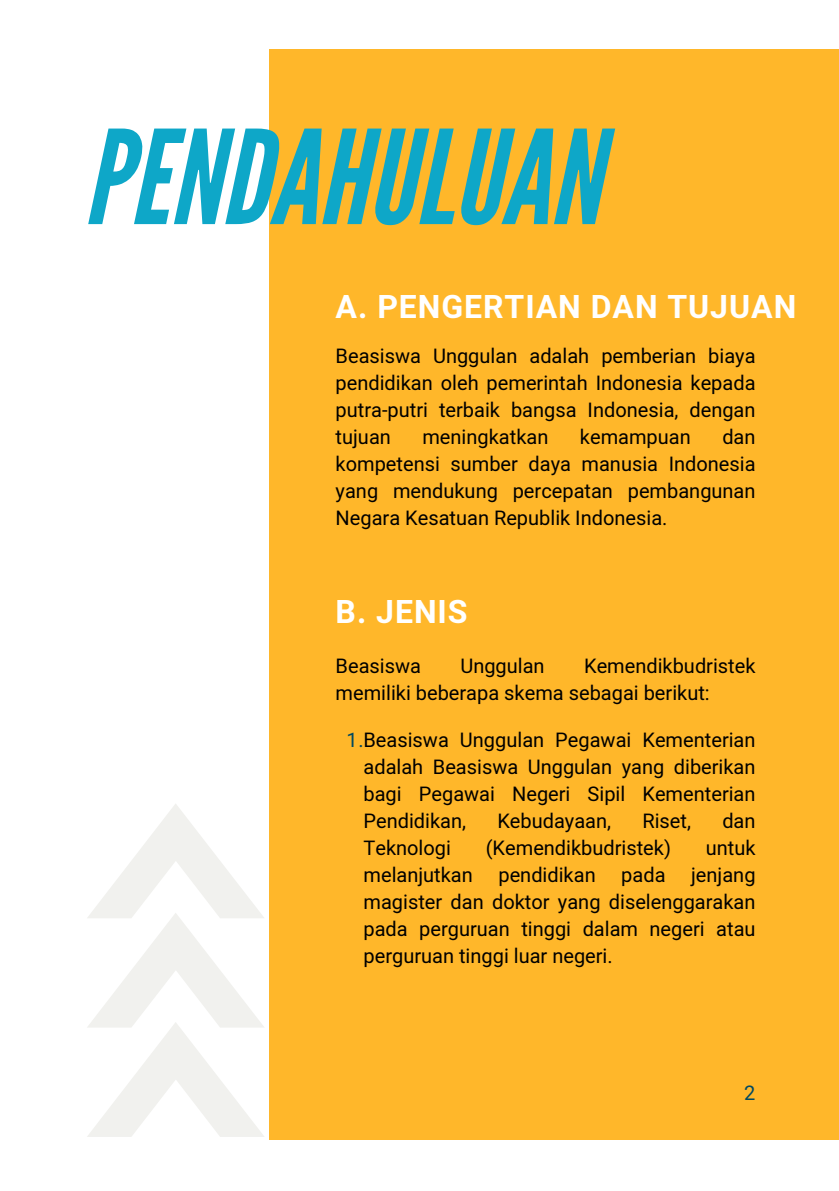
<style>
.page{position:relative;width:839px;height:1191px;background:#fff}
.page>*{position:absolute;margin:0;border:0;box-sizing:border-box;transform-origin:0 0}
.t1{font:italic 130px "League Gothic";color:#0ea7c8}
.t2{font:700 32px "Mardoto";letter-spacing:.03em;color:#fff}
.t3{font:20px/27px "Mardoto";color:#000;text-align:justify}
.t4{font:20px "Mardoto";color:#004960}
.s1{color:#004960}
</style>
<div class="page">
<div style="left:269px;top:50px;width:569px;height:1090px;background:#ffb72a"></div>
<svg style="left:87px;top:804px;width:177px;height:333px"></svg>
<h2 class="t1" style="left:83px;top:103px;width:518px">PENDAHULUAN</h2>
<p class="t2" style="left:335px;top:289px;width:462px">A. PENGERTIAN DAN TUJUAN</p>
<h2 class="t3" style="left:335px;top:343px;width:421px">Beasiswa Unggulan adalah pemberian biaya pendidikan oleh pemerintah Indonesia kepada putra-putri terbaik bangsa Indonesia, dengan tujuan</h2>
<h2 class="t3" style="left:335px;top:424px;width:421px;text-indent:387px">dan kompetensi sumber daya manusia Indonesia yang mendukung percepatan pembangunan Negara Kesatuan Republik Indonesia.</h2>
<h2 class="t3" style="left:422px;top:424px;width:127px">meningkatkan</h2>
<h2 class="t3" style="left:580px;top:424px;width:112px">kemampuan</h2>
<p class="t2" style="left:335px;top:594px;width:133px">B. JENIS</p>
<h3 class="t3" style="left:335px;top:653px;width:421px;text-indent:248px">Kemendikbudristek memiliki beberapa skema sebagai berikut:</h3>
<h3 class="t3" style="left:335px;top:653px;width:87px">Beasiswa</h3>
<h3 class="t3" style="left:460px;top:653px;width:86px">Unggulan</h3>
<p class="t3" style="left:363px;top:727px;width:393px;text-indent:-17px"><span class="s1">1.</span>Beasiswa Unggulan Pegawai Kementerian adalah Beasiswa Unggulan yang diberikan bagi Pegawai Negeri Sipil Kementerian Pendidikan,</p>
<p class="t3" style="left:497px;top:808px;width:115px">Kebudayaan,</p>
<p class="t3" style="left:642px;top:808px;width:50px">Riset,</p>
<p class="t3" style="left:722px;top:808px;width:35px">dan</p>
<p class="t3" style="left:363px;top:835px;width:89px">Teknologi</p>
<p class="t3" style="left:485px;top:835px;width:187px">(Kemendikbudristek)</p>
<p class="t3" style="left:705px;top:835px;width:51px">untuk</p>
<p class="t3" style="left:363px;top:862px;width:111px">melanjutkan</p>
<p class="t3" style="left:498px;top:862px;width:99px">pendidikan</p>
<p class="t3" style="left:621px;top:862px;width:46px">pada</p>
<p class="t3" style="left:363px;top:862px;width:393px;text-indent:327px">jenjang magister dan doktor yang diselenggarakan pada perguruan tinggi dalam negeri atau perguruan tinggi luar negeri.</p>
<p class="t4" style="left:744px;top:1081px;width:13px">2</p>
</div>
